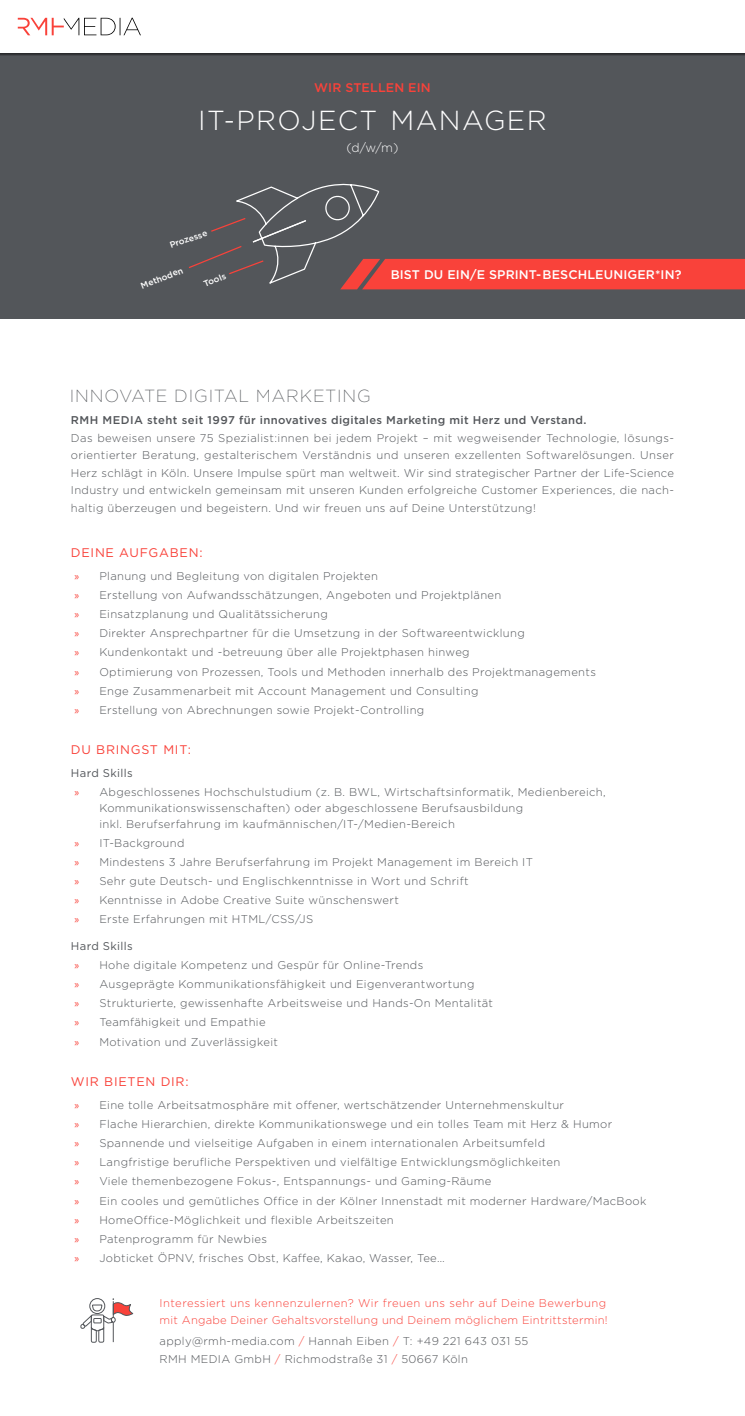
<style>
.page{position:relative;width:745px;height:1416px;background:#fff}
.page>*{position:absolute;margin:0;border:0;box-sizing:border-box;transform-origin:0 0}
.t1{font:300 27.5px "Gotham";letter-spacing:.05em;color:#fff}
.t2{font:200 17.5px "Gotham";letter-spacing:.05em;color:#53565a}
.t3{font:12.5px "Gotham";letter-spacing:.06em;color:#f9423a}
.t4{font:500 12.5px "Gotham";letter-spacing:.01em;color:#fff}
.t5{font:500 12.5px "Gotham";letter-spacing:.01em;color:#f9423a}
.t6{font:300 12.5px "Gotham";color:#fff}
.t7{font:300 11.25px/19.1px "Gotham";letter-spacing:.03em;color:#53565a}
.t8{font:300 11.25px/17.5px "Gotham";letter-spacing:.02em;color:#f9423a}
.t9{font:500 11.25px "Gotham";letter-spacing:.03em;color:#53565a}
.t10{font:500 8.62px "Gotham";color:#fff}
.s1{font-family:"Myriad Pro";font-weight:400;color:#f9423a}
.s2{font-weight:400}
.s3{color:#f9423a}
</style>
<div class="page">
<div style="left:0;top:0;width:744px;height:319px;background:#53565a"></div>
<svg style="left:80px;top:1298px;width:53px;height:45px"></svg>
<svg style="left:189px;top:183px;width:555px;height:106px"></svg>
<div style="left:0;top:0;width:744px;height:56px;background:#2e2f32"></div>
<div style="left:0;top:0;width:744px;height:53px;background:#fff"></div>
<svg style="left:18px;top:18px;width:123px;height:17px"></svg>
<p class="t5" style="left:314px;top:80px;width:118px">WIR STELLEN EIN</p>
<h1 class="t1" style="left:198px;top:103px;width:350px">IT-PROJECT MANAGER</h1>
<p class="t6" style="left:346px;top:139px;width:53px">(d/w/m)</p>
<p class="t10" style="left:168px;top:240px;width:41px;rotate:-19deg">Prozesse</p>
<p class="t10" style="left:202px;top:279px;width:25px;rotate:-22deg">Tools</p>
<p class="t10" style="left:139px;top:280px;width:46px;rotate:-21deg">Methoden</p>
<p class="t4" style="left:390px;top:266px;width:292px">BIST DU EIN/E SPRINT- BESCHLEUNIGER*IN?</p>
<h2 class="t2" style="left:70px;top:385px;width:302px">INNOVATE DIGITAL MARKETING</h2>
<p class="t9" style="left:71px;top:413px;width:516px">RMH MEDIA steht seit 1997 für innovatives digitales Marketing mit Herz und Verstand.</p>
<p class="t7" style="left:71px;top:428px;width:604px;line-height:17.5px;text-align:justify">Das beweisen unsere 75 Spezialist:innen bei jedem Projekt – mit wegweisender Technologie, lösungs&shy;orientierter Beratung, gestalterischem Verständnis und unseren exzellenten Softwarelösungen. Unser Herz schlägt in Köln. Unsere Impulse spürt man weltweit. Wir sind strategischer Partner der Life-Science Industry und entwickeln gemeinsam mit unseren Kunden erfolgreiche Customer Experiences, die nach&shy;haltig überzeugen und begeistern. Und wir freuen uns auf Deine Unterstützung!</p>
<p class="t3" style="left:71px;top:544px;width:133px">DEINE AUFGABEN:</p>
<p class="t7" style="left:74px;top:566px;width:522px"><span class="s1">»</span> Planung und Begleitung von digitalen Projekten<br><span class="s1">»</span> Erstellung von Aufwandsschätzungen, Angeboten und Projektplänen<br><span class="s1">»</span> Einsatzplanung und Qualitätssicherung<br><span class="s1">»</span> Direkter Ansprechpartner für die Umsetzung in der Softwareentwicklung<br><span class="s1">»</span> Kundenkontakt und -betreuung über alle Projektphasen hinweg<br><span class="s1">»</span> Optimierung von Prozessen, Tools und Methoden innerhalb des Projektmanagements <span class="s1">»</span> Enge Zusammenarbeit mit Account Management und Consulting<br><span class="s1">»</span> Erstellung von Abrechnungen sowie Projekt-Controlling</p>
<p class="t3" style="left:71px;top:742px;width:121px">DU BRINGST MIT:</p>
<p class="t7" style="left:74px;top:763px;width:532px;text-indent:-4px"><span class="s2">Hard Skills<br></span><span class="s1">»</span> Abgeschlossenes Hochschulstudium (z. B. BWL, Wirtschaftsinformatik, Medienbereich,</p>
<p class="t7" style="left:99px;top:800px;width:425px;line-height:15.6px">Kommunikationswissenschaften) oder abgeschlossene Berufsausbildung inkl. Berufserfahrung im kaufmännischen/IT-/Medien-Bereich</p>
<p class="t7" style="left:74px;top:833px;width:459px"><span class="s1">»</span> IT-Background<br><span class="s1">»</span> Mindestens 3 Jahre Berufserfahrung im Projekt Management im Bereich IT <span class="s1">»</span> Sehr gute Deutsch- und Englischkenntnisse in Wort und Schrift<br><span class="s1">»</span> Kenntnisse in Adobe Creative Suite wünschenswert<br><span class="s1">»</span> Erste Erfahrungen mit HTML/CSS/JS</p>
<p class="t7" style="left:74px;top:936px;width:420px;text-indent:-4px"><span class="s2">Hard Skills<br></span><span class="s1">»</span> Hohe digitale Kompetenz und Gespür für Online-Trends<br><span class="s1">»</span> Ausgeprägte Kommunikationsfähigkeit und Eigenverantwortung<br><span class="s1">»</span> Strukturierte, gewissenhafte Arbeitsweise und Hands-On Mentalität <span class="s1">»</span> Teamfähigkeit und Empathie<br><span class="s1">»</span> Motivation und Zuverlässigkeit</p>
<p class="t3" style="left:71px;top:1073px;width:119px">WIR BIETEN DIR:</p>
<p class="t7" style="left:74px;top:1095px;width:573px"><span class="s1">»</span> Eine tolle Arbeitsatmosphäre mit offener, wertschätzender Unternehmenskultur<br><span class="s1">»</span> Flache Hierarchien, direkte Kommunikationswege und ein tolles Team mit Herz &amp; Humor<br><span class="s1">»</span> Spannende und vielseitige Aufgaben in einem internationalen Arbeitsumfeld<br><span class="s1">»</span> Langfristige berufliche Perspektiven und vielfältige Entwicklungsmöglichkeiten<br><span class="s1">»</span> Viele themenbezogene Fokus-, Entspannungs- und Gaming-Räume<br><span class="s1">»</span> Ein cooles und gemütliches Office in der Kölner Innenstadt mit moderner Hardware/MacBook <span class="s1">»</span> HomeOffice-Möglichkeit und flexible Arbeitszeiten<br><span class="s1">»</span> Patenprogramm für Newbies<br><span class="s1">»</span> Jobticket ÖPNV, frisches Obst, Kaffee, Kakao, Wasser, Tee…</p>
<p class="t8" style="left:159px;top:1293px;width:449px">Interessiert uns kennenzulernen? Wir freuen uns sehr auf Deine Bewerbung mit Angabe Deiner Gehaltsvorstellung und Deinem möglichem Eintrittstermin!</p>
<p class="t7" style="left:159px;top:1332px;width:370px;line-height:17.5px">apply@rmh-media.com <span class="s3">/</span> Hannah Eiben <span class="s3">/</span> T: +49 221 643 031 55<br>RMH MEDIA GmbH <span class="s3">/</span> Richmodstraße 31 <span class="s3">/</span> 50667 Köln</p>
</div>
